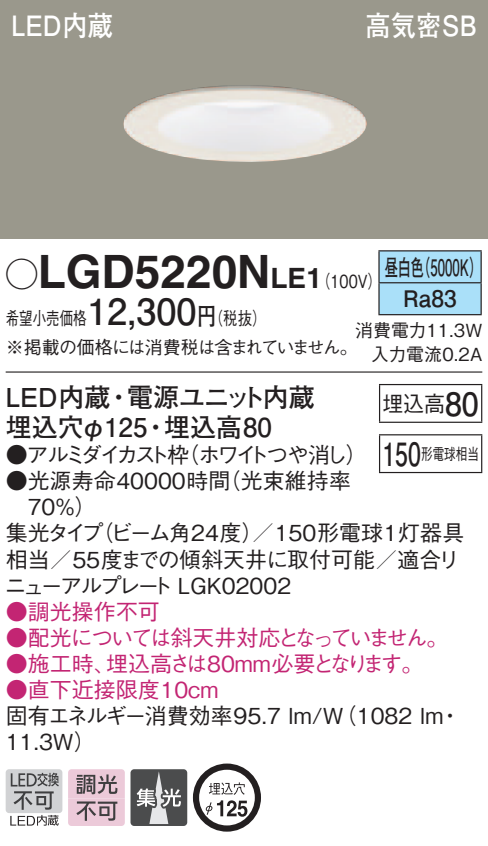
<style>
.page{position:relative;width:488px;height:846px;background:#fff}
.page>*{position:absolute;margin:0;border:0;box-sizing:border-box;transform-origin:0 0}
.t1{font:700 46px "Helvetica LT Std";color:#231f20}
.t2{font:700 36px "Futo Go B101 Pro";color:#231f20}
.t3{font:700 32px "Futo Go B101 Pro";color:#231f20;scale:.72 1}
.t4{font:700 32px "Futo Go B101 Pro";color:#231f20;scale:.95 1}
.t5{font:700 28px "Futo Go B101 Pro";color:#fff;scale:.9 1}
.t6{font:700 28px "Helvetica LT Std";color:#231f20}
.t7{font:700 26px "Futo Go B101 Pro";color:#231f20}
.t8{font:700 26px "Futo Go B101 Pro";letter-spacing:-.05em;color:#231f20}
.t9{font:700 22.8px/32px "Futo Go B101 Pro";color:#231f20;scale:.58 1}
.t10{font:500 22px/26px "Gothic BBB Pro";color:#231f20}
.t11{font:500 22px/26px "Gothic BBB Pro";letter-spacing:-.095em;color:#c32573}
.t12{font:500 22px "Gothic BBB Pro";color:#c32573}
.t13{font:500 22px "Gothic BBB Pro";letter-spacing:-.15em;color:#231f20}
.t14{font:500 22px "Gothic BBB Pro";letter-spacing:-.18em;color:#231f20}
.t15{font:500 22px "Gothic BBB Pro";letter-spacing:-.04em;color:#231f20}
.t16{font:500 22px "Gothic BBB Pro";color:#231f20;scale:.95 1}
.t17{font:500 18px/28px "Gothic BBB Pro";letter-spacing:-.04em;color:#231f20;scale:.75 1}
.t18{font:500 18px/24px "Gothic BBB Pro";color:#231f20;text-align:right}
.t19{font:500 18px "Gothic BBB Pro";color:#231f20;scale:.8 1}
.t20{font:500 16px "Gothic BBB Pro";color:#231f20;scale:.72 1}
.s1{font-family:"Ford Classification 1";font-weight:400;font-size:32px}
.s2{font-family:"Futo Go B101 Pro";font-weight:700;font-size:24px}
.s3{font-size:46px}
.s4{font-family:"Helvetica LT Std";font-weight:700;font-size:28px}
</style>
<div class="page">
<div style="left:0;top:0;width:488px;height:238px;background:#9a988c"></div>
<img style="left:123px;top:85px;width:244px;height:77px">
<div style="left:6px;top:768px;width:56px;height:44px;background:#d1d2d4;border-radius:3px"></div>
<svg style="left:10px;top:772px;width:49px;height:53px"></svg>
<svg style="left:68px;top:769px;width:57px;height:56px;background:#c9aeba"></svg>
<svg style="left:133px;top:771px;width:51px;height:51px;background:#777879"></svg>
<div style="left:130px;top:768px;width:57px;height:57px;border:2px solid #4b4c4d;border-radius:3px"></div>
<svg style="left:193px;top:763px;width:68px;height:68px"></svg>
<hr style="left:6px;top:371px;width:476px;height:1px;background:#231f20">
<div style="left:379px;top:251px;width:101px;height:63px;background:#aae0f9"></div>
<hr style="left:378px;top:250px;width:103px;height:1px;background:#231f20">
<hr style="left:378px;top:251px;width:1px;height:31px;background:#231f20">
<hr style="left:480px;top:251px;width:1px;height:31px;background:#231f20">
<hr style="left:378px;top:282px;width:103px;height:1px;background:#231f20">
<hr style="left:378px;top:283px;width:1px;height:31px;background:#231f20">
<hr style="left:480px;top:283px;width:1px;height:31px;background:#231f20">
<hr style="left:378px;top:314px;width:103px;height:1px;background:#231f20">
<hr style="left:379px;top:385px;width:1px;height:36px;background:#231f20">
<hr style="left:379px;top:383px;width:103px;height:2px;background:#231f20">
<hr style="left:481px;top:385px;width:1px;height:36px;background:#231f20">
<hr style="left:379px;top:421px;width:103px;height:2px;background:#231f20">
<hr style="left:379px;top:435px;width:1px;height:36px;background:#231f20">
<hr style="left:379px;top:434px;width:103px;height:1px;background:#231f20">
<hr style="left:481px;top:435px;width:1px;height:36px;background:#231f20">
<hr style="left:379px;top:471px;width:103px;height:2px;background:#231f20">
<p class="t5" style="left:11px;top:3px;width:114px">LED内蔵</p>
<p class="t5" style="left:365px;top:3px;width:125px">高気密SB</p>
<h1 class="t1" style="left:6px;top:243px;width:233px"><span class="s1">A</span>LGD5220</h1>
<p class="t19" style="left:197px;top:304px;width:88px">（<span class="s2">円</span>税抜(</p>
<p class="t6" style="left:237px;top:261px;width:70px"><span class="s3">N</span>LE</p>
<p class="t9" style="left:417px;top:248px;width:115px">（5000 (K</p>
<p class="t9" style="left:403px;top:248px;width:94px;text-indent:-19px">昼白色<br>Ra83</p>
<p class="t19" style="left:306px;top:266px;width:96px">（<span class="s4">1</span> 100 (V</p>
<h2 class="t2" style="left:87px;top:283px;width:111px">12,300</h2>
<p class="t17" style="left:6px;top:302px;width:471px">希望小売価格<br>※掲載の価格には消費税は含まれていません。</p>
<p class="t8" style="left:127px;top:376px;width:189px">電源ユニット内蔵</p>
<p class="t18" style="left:355px;top:315px;width:129px">消費電力11.3W入力電流0.2A</p>
<p class="t7" style="left:6px;top:376px;width:106px">LED内蔵</p>
<h3 class="t4" style="left:445px;top:377px;width:37px">80</h3>
<p class="t16" style="left:382px;top:385px;width:67px">埋込高</p>
<p class="t20" style="left:421px;top:440px;width:82px">形電球相当</p>
<p class="t7" style="left:106px;top:376px;width:27px">・</p>
<p class="t7" style="left:164px;top:406px;width:109px">埋込高80</p>
<p class="t7" style="left:6px;top:406px;width:143px">埋込穴φ125</p>
<p class="t7" style="left:143px;top:406px;width:27px">・</p>
<h3 class="t3" style="left:382px;top:428px;width:55px">150</h3>
<p class="t13" style="left:177px;top:437px;width:191px">（ホワイトつや消し(</p>
<p class="t14" style="left:6px;top:437px;width:185px">●アルミダイカスト枠</p>
<p class="t10" style="left:219px;top:465px;width:133px">（光束維持率</p>
<p class="t10" style="left:28px;top:465px;width:204px;text-indent:-22px">●光源寿命40000時間<br>70％(</p>
<p class="t15" style="left:92px;top:515px;width:173px">（ビーム角24度）</p>
<p class="t10" style="left:4px;top:517px;width:457px">集光タイプ<br>相当／55度までの傾斜天井に取付可能／適合リニューアルプレート LGK02002</p>
<p class="t12" style="left:6px;top:593px;width:155px">●調光操作不可</p>
<p class="t11" style="left:106px;top:621px;width:344px;text-indent:-100px">●配光については斜天井対応となっていません。埋込高さは80mm必要となります。</p>
<p class="t10" style="left:252px;top:517px;width:214px">／150形電球1灯器具</p>
<p class="t12" style="left:6px;top:645px;width:112px">●施工時、</p>
<p class="t12" style="left:6px;top:671px;width:214px">●直下近接限度10cm</p>
<p class="t10" style="left:6px;top:699px;width:439px">固有エネルギー消費効率95.7 lm （W/ 1082 lm<br>11.3W(</p>
<p class="t10" style="left:439px;top:699px;width:23px">・</p>
</div>
